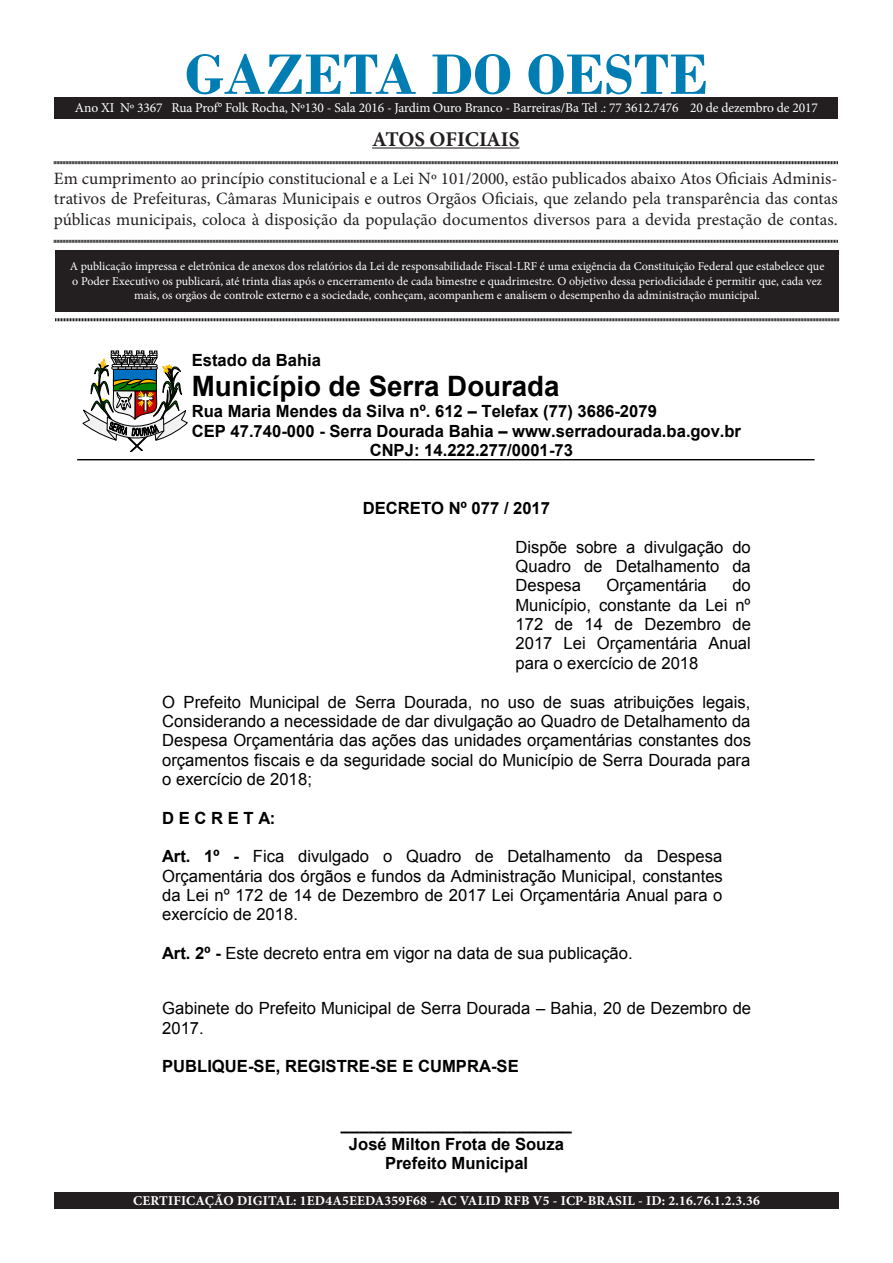
<style>
.page{position:relative;width:893px;height:1263px;background:#fff}
.page>*{position:absolute;margin:0;border:0;box-sizing:border-box;transform-origin:0 0}
.t1{font:700 60px "Bodoni";color:#007eb4}
.t2{font:700 28.05px "Arial";color:#000}
.t3{font:700 21px "Minion Pro";letter-spacing:-.005em;color:#231f20}
.t4{font:17.25px/20.7px "Minion Pro";color:#231f20;text-align:justify}
.t5{font:16.8px/19.4px "Arial";color:#000;text-align:justify}
.t6{font:700 16.8px/19.4px "Arial";color:#000;text-align:center}
.t7{font:700 16.8px "Arial";letter-spacing:.28em;color:#000}
.t8{font:13.5px "Minion Pro";letter-spacing:-.01em;color:#fff}
.t9{font:700 13.5px "Minion Pro";letter-spacing:.015em;color:#fff}
.t10{font:12px/14.4px "Minion Pro";color:#fff;text-align:center}
.s1{font-style:inherit}
.s2{font-weight:700}
</style>
<div class="page">
<div style="left:55px;top:250px;width:784px;height:61px;background:#231f20"></div>
<hr style="left:372px;top:147px;width:147px;height:2px;background:#231f20">
<svg style="left:54px;top:161px;width:784px;height:4px"></svg>
<svg style="left:54px;top:239px;width:784px;height:4px"></svg>
<svg style="left:55px;top:318px;width:784px;height:4px"></svg>
<div style="left:54px;top:98px;width:784px;height:20px;background:#231f20"></div>
<div style="left:54px;top:1192px;width:785px;height:17px;background:#231f20"></div>
<svg style="left:82px;top:351px;width:106px;height:101px"></svg>
<hr style="left:77px;top:459px;width:738px;height:1px;background:#000">
<p class="t1" style="left:185px;top:39px;width:525px">GAZETA DO OESTE</p>
<p class="t3" style="left:372px;top:124px;width:149px">ATOS OFICIAIS</p>
<p class="t4" style="left:54px;top:168px;width:785px">Em cumprimento ao princípio constitucional e a Lei Nº 101/2000, estão publicados abaixo Atos Oficiais Adminis&shy;trativos de Prefeituras, Câmaras Municipais e outros Orgãos Oficiais, que zelando pela transparência das contas públicas municipais, coloca à disposição da população documentos diversos para a devida prestação de contas.</p>
<p class="t10" style="left:70px;top:259px;width:756px">A publicação impressa e eletrônica de anexos dos relatórios da Lei de responsabilidade Fiscal-LRF é uma exigência da Constituição Federal que estabelece que o Poder Executivo os publicará, até trinta dias após o encerramento de cada bimestre e quadrimestre. O objetivo dessa periodicidade é permitir que, cada vez mais, os orgãos de controle externo e a sociedade, conheçam, acompanhem e analisem o desempenho da administração municipal.</p>
<p class="t8" style="left:75px;top:99px;width:744px">Ano XI Nº 3367 Rua Prof° Folk Rocha, Nº130 - Sala 2016 - Jardim Ouro Branco - Barreiras/Ba Tel .: 77 3612.7476 20 de dezembro de 2017</p>
<p class="t6" style="left:192px;top:351px;width:131px">Estado da Bahia</p>
<p class="t2" style="left:192px;top:367px;width:369px">Município de Serra Dourada</p>
<p class="t6" style="left:192px;top:402px;width:467px">Rua Maria Mendes da Silva nº. 612 <span class="s1">–</span> Telefax (77) 3686-2079</p>
<p class="t6" style="left:192px;top:422px;width:551px">CEP 47.740-000 - Serra Dourada Bahia <span class="s1">–</span> www.serradourada.ba.gov.br</p>
<p class="t6" style="left:370px;top:441px;width:205px">CNPJ: 14.222.277/0001-73</p>
<p class="t6" style="left:363px;top:499px;width:189px">DECRETO Nº 077 / 2017</p>
<p class="t5" style="left:515px;top:537px;width:237px">Dispõe sobre a divulgação do Quadro de Detalhamento da Despesa</p>
<p class="t5" style="left:606px;top:576px;width:102px">Orçamentária</p>
<p class="t5" style="left:515px;top:576px;width:237px;text-indent:217px">do Município, constante da Lei nº 172 de 14 de Dezembro de 2017 Lei Orçamentária Anual para o exercício de 2018</p>
<p class="t5" style="left:162px;top:692px;width:590px">O Prefeito Municipal de Serra Dourada, no uso de suas atribuições legais, Considerando a necessidade de dar divulgação ao Quadro de Detalhamento da Despesa Orçamentária das ações das unidades orçamentárias constantes dos orçamentos fiscais e da seguridade social do Município de Serra Dourada para o exercício de 2018;</p>
<p class="t7" style="left:162px;top:806px;width:115px">DECRETA:</p>
<p class="t5" style="left:162px;top:847px;width:562px"><span class="s2">Art. 1º -</span> Fica divulgado o Quadro de Detalhamento da Despesa Orçamentária dos órgãos e fundos da Administração Municipal, constantes da Lei nº 172 de 14 de Dezembro de 2017 Lei Orçamentária Anual para o exercício de 2018.</p>
<p class="t5" style="left:162px;top:943px;width:472px"><span class="s2">Art. 2º -</span> Este decreto entra em vigor na data de sua publicação.</p>
<p class="t5" style="left:162px;top:999px;width:590px">Gabinete do Prefeito Municipal de Serra Dourada <span class="s1">–</span> Bahia, 20 de Dezembro de<br>2017.</p>
<p class="t6" style="left:162px;top:1057px;width:358px">PUBLIQUE-SE, REGISTRE-SE E CUMPRA-SE</p>
<p class="t6" style="left:341px;top:1115px;width:232px">_________________________<br>José Milton Frota de Souza<br>Prefeito Municipal</p>
<p class="t9" style="left:133px;top:1191px;width:628px">CERTIFICAÇÃO DIGITAL: 1ED4A5EEDA359F68 - AC VALID RFB V5 - ICP-BRASIL - ID: 2.16.76.1.2.3.36</p>
</div>
